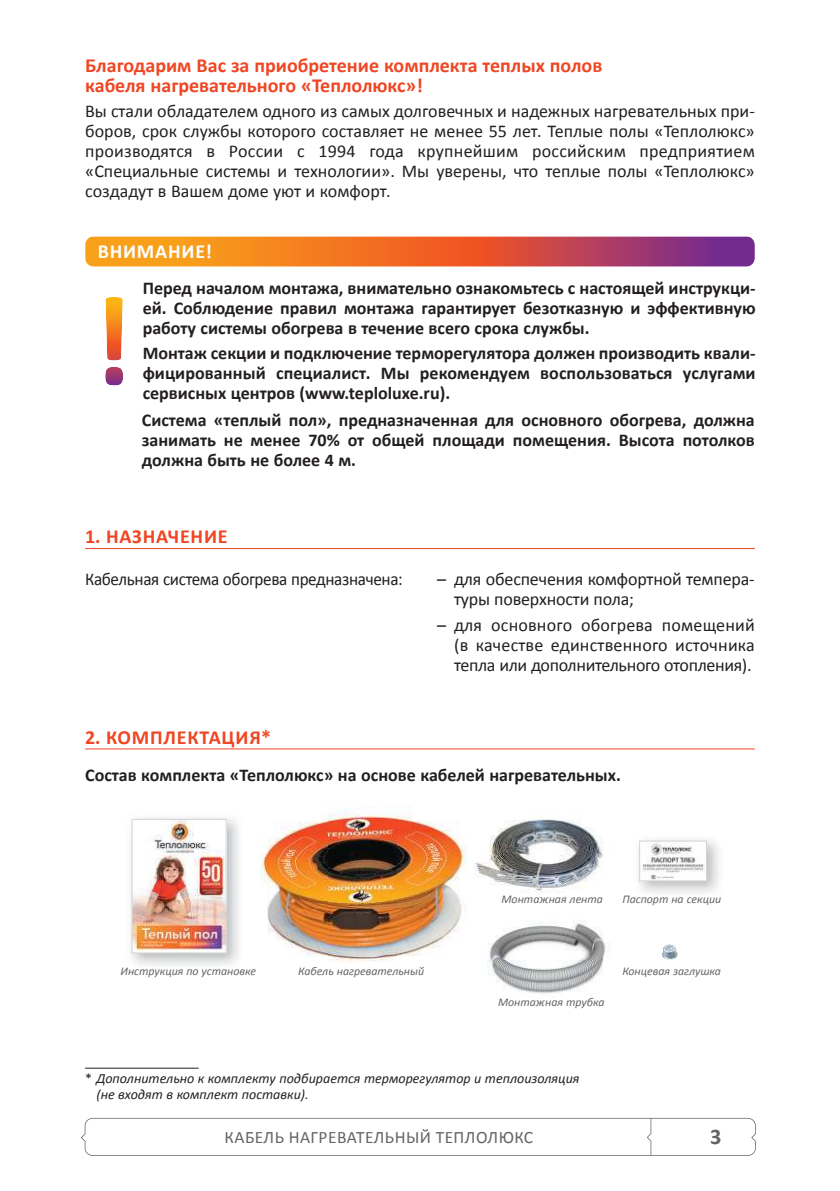
<style>
.page{position:relative;width:840px;height:1191px;background:#fff}
.page>*{position:absolute;margin:0;border:0;box-sizing:border-box;transform-origin:0 0}
.t1{font:700 22.4px "Calibri";color:#636466}
.t2{font:700 20px/20px "Calibri";color:#ef4623}
.t3{font:700 20px "Calibri";letter-spacing:.035em;color:#ef4623}
.t4{font:700 20px "Calibri";letter-spacing:.04em;color:#fff}
.t5{font:700 18px/20px "Calibri";color:#231f20;text-align:justify}
.t6{font:18px/20px "Calibri";letter-spacing:-.01em;color:#231f20;text-align:justify}
.t7{font:18px "Calibri";letter-spacing:-.01em;color:#231f20;scale:.95 1}
.t8{font:17.4px "Calibri";letter-spacing:.025em;color:#636466}
.t9{font:italic 14px/16px "Calibri";color:#231f20}
.t10{font:italic 11.8px "Calibri";color:#636466}
.s1{font-style:normal}
</style>
<div class="page">
<svg style="left:81px;top:1117px;width:674px;height:38px"></svg>
<img style="left:85px;top:236px;width:669px;height:31px">
<img style="left:466px;top:819px;width:137px;height:75px">
<img style="left:105px;top:297px;width:18px;height:88px">
<hr style="left:85px;top:548px;width:669px;height:1px;background:#ef4623">
<hr style="left:85px;top:748px;width:669px;height:1px;background:#ef4623">
<img style="left:131px;top:818px;width:108px;height:148px">
<img style="left:133px;top:821px;width:91px;height:130px">
<div style="left:131px;top:819px;width:95px;height:134px;border:1px solid #d1d3d4"></div>
<img style="left:639px;top:839px;width:80px;height:55px">
<img style="left:640px;top:842px;width:64px;height:37px">
<div style="left:638px;top:840px;width:68px;height:41px;border:1px solid #d1d3d4"></div>
<img style="left:488px;top:920px;width:119px;height:74px">
<img style="left:662px;top:944px;width:15px;height:15px">
<img style="left:260px;top:806px;width:206px;height:155px">
<hr style="left:85px;top:1067px;width:113px;height:1px;background:#231f20">
<p class="t2" style="left:85px;top:54px;width:518px">Благодарим Вас за приобретение комплекта теплых полов кабеля нагревательного «Теплолюкс»!</p>
<p class="t6" style="left:85px;top:101px;width:671px">Вы стали обладателем одного из самых долговечных и надежных нагревательных при&shy;боров, срок службы которого составляет не менее 55 лет. Теплые полы «Теплолюкс» производятся в России с 1994 года крупнейшим российским предприятием «Специальные системы и технологии». Мы уверены, что теплые полы «Теплолюкс» создадут в Вашем доме уют и комфорт.</p>
<p class="t4" style="left:98px;top:239px;width:116px">ВНИМАНИЕ!</p>
<p class="t5" style="left:143px;top:277px;width:614px">Перед началом монтажа, внимательно ознакомьтесь с настоящей инструкци&shy;ей. Соблюдение правил монтажа гарантирует безотказную и эффективную работу системы обогрева в течение всего срока службы.</p>
<p class="t5" style="left:143px;top:343px;width:614px">Монтаж секции и подключение терморегулятора должен производить квали&shy;фицированный специалист. Мы рекомендуем воспользоваться услугами сервисных центров (www.teploluxe.ru).</p>
<p class="t5" style="left:142px;top:409px;width:614px">Система «теплый пол», предназначенная для основного обогрева, должна занимать не менее 70% от общей площади помещения. Высота потолков должна быть не более 4 м.</p>
<p class="t3" style="left:85px;top:524px;width:144px">1. НАЗНАЧЕНИЕ</p>
<p class="t7" style="left:85px;top:568px;width:336px">Кабельная система обогрева предназначена:</p>
<p class="t3" style="left:85px;top:724px;width:187px">2. КОМПЛЕКТАЦИЯ*</p>
<p class="t6" style="left:454px;top:568px;width:302px;text-indent:-17px">– для обеспечения комфортной темпера&shy;туры поверхности пола;</p>
<p class="t6" style="left:454px;top:614px;width:302px;text-indent:-17px">– для основного обогрева помещений (в качестве единственного источника тепла или дополнительного отопления).</p>
<p class="t5" style="left:85px;top:764px;width:537px">Состав комплекта «Теплолюкс» на основе кабелей нагревательных.</p>
<p class="t10" style="left:120px;top:964px;width:137px">Инструкция по установке</p>
<p class="t10" style="left:298px;top:964px;width:127px">Кабель нагревательный</p>
<p class="t10" style="left:501px;top:892px;width:103px">Монтажная лента</p>
<p class="t10" style="left:622px;top:892px;width:100px">Паспорт на секции</p>
<p class="t10" style="left:497px;top:995px;width:108px">Монтажная трубка</p>
<p class="t10" style="left:622px;top:964px;width:100px">Концевая заглушка</p>
<p class="t9" style="left:96px;top:1070px;width:484px;text-indent:-11px"><span class="s1">*</span> Дополнительно к комплекту подбирается терморегулятор и теплоизоляция (не входят в комплект поставки).</p>
<p class="t8" style="left:224px;top:1126px;width:310px">КАБЕЛЬ НАГРЕВАТЕЛЬНЫЙ ТЕПЛОЛЮКС</p>
<p class="t1" style="left:709px;top:1123px;width:13px">3</p>
</div>
